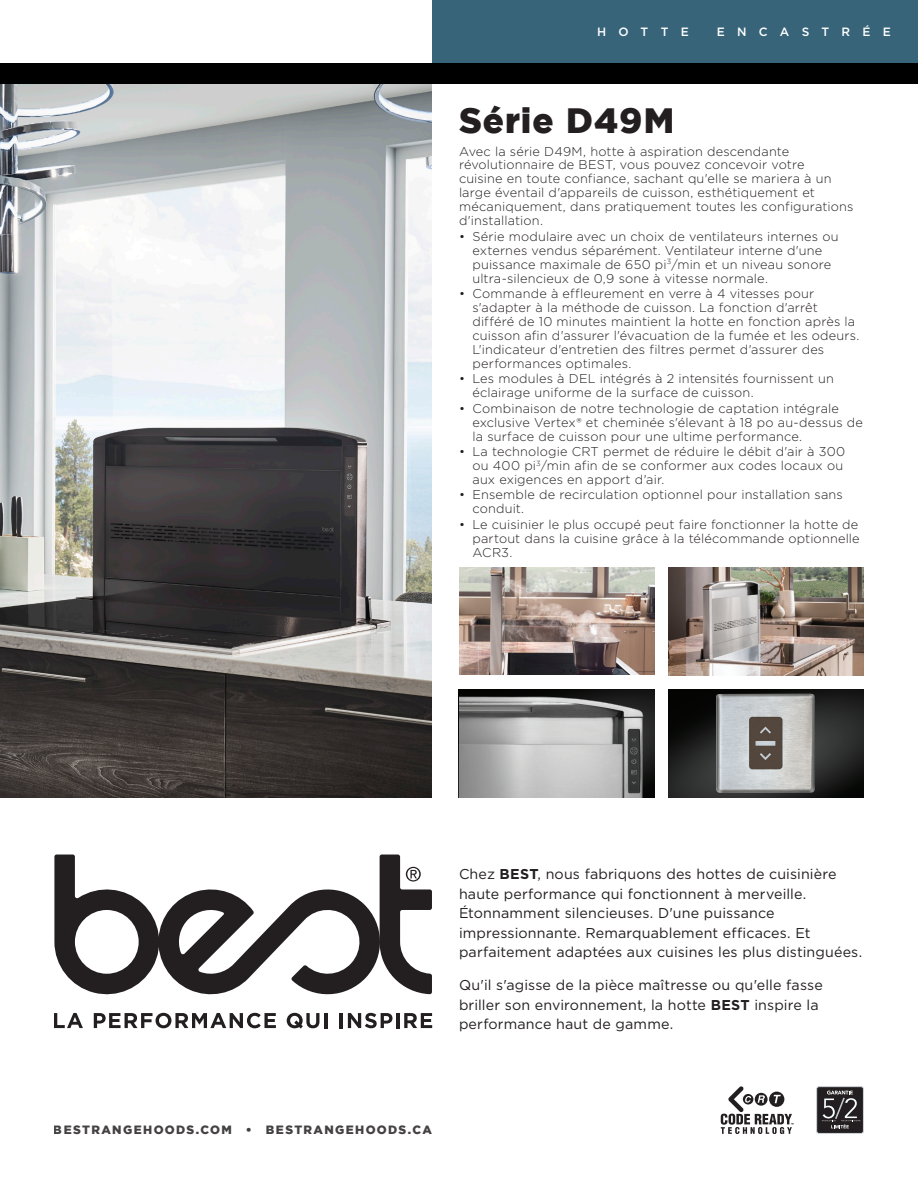
<style>
.page{position:relative;width:918px;height:1188px;background:#fff}
.page>*{position:absolute;margin:0;border:0;box-sizing:border-box;transform-origin:0 0}
.Intro_-_H1{font:900 35.1px "Gotham";letter-spacing:.025em;color:#231f20}
.Spec_Number___Mod_Da{font:14.25px/19.5px "Gotham";letter-spacing:.01em;color:#231f20}
.Intro_-_Text{font:300 12.75px/14px "Gotham";letter-spacing:.01em;color:#231f20}
.t1{font:900 12px "Gotham";letter-spacing:.11em;color:#231f20}
.Product_Type_in_Top{font:500 12px "Gotham";letter-spacing:1.025em;color:#fff}
.s1{font-weight:700}
</style>
<div class="page">
<svg style="left:721px;top:1086px;width:73px;height:48px"></svg>
<svg style="left:816px;top:1086px;width:48px;height:48px;background:#4c4a4b"></svg>
<img style="left:668px;top:568px;width:196px;height:108px">
<img style="left:668px;top:689px;width:196px;height:108px">
<img style="left:459px;top:689px;width:196px;height:108px">
<img style="left:459px;top:567px;width:196px;height:108px">
<img style="left:0;top:84px;width:432px;height:714px">
<svg style="left:54px;top:855px;width:378px;height:140px"></svg>
<svg style="left:54px;top:1013px;width:29px;height:15px"></svg>
<svg style="left:94px;top:1013px;width:182px;height:15px"></svg>
<svg style="left:287px;top:1013px;width:32px;height:16px"></svg>
<hr style="left:324px;top:1013px;width:3px;height:15px;background:#231f20">
<hr style="left:340px;top:1013px;width:3px;height:15px;background:#231f20">
<svg style="left:348px;top:1013px;width:44px;height:15px"></svg>
<hr style="left:396px;top:1013px;width:3px;height:15px;background:#231f20">
<svg style="left:404px;top:1013px;width:28px;height:15px"></svg>
<div style="left:0;top:63px;width:918px;height:21px;background:#000001"></div>
<div style="left:432px;top:0;width:486px;height:63px;background:#376479"></div>
<img style="left:716px;top:694px;width:99px;height:99px">
<p class="Product_Type_in_Top" style="left:597px;top:24px;width:93px">HOTTE</p>
<p class="Product_Type_in_Top" style="left:717px;top:24px;width:176px">ENCASTRÉE</p>
<p class="Intro_-_H1" style="left:459px;top:100px;width:217px">Série D49M</p>
<p class="Intro_-_Text" style="left:459px;top:144px;width:396px">Avec la série D49M, hotte à aspiration descendante révolutionnaire de BEST, vous pouvez concevoir votre<br>cuisine en toute confiance, sachant qu'elle se mariera à un large éventail d'appareils de cuisson, esthétiquement et mécaniquement, dans pratiquement toutes les configurations d'installation.</p>
<p class="Intro_-_Text" style="left:472px;top:229px;width:368px;text-indent:-14px">• Série modulaire avec un choix de ventilateurs internes ou externes vendus séparément. Ventilateur interne d'une puissance maximale de 650 pi<sup>3</sup>/min et un niveau sonore ultra-silencieux de 0,9 sone à vitesse normale.</p>
<p class="Intro_-_Text" style="left:472px;top:286px;width:389px;text-indent:-14px">• Commande à effleurement en verre à 4 vitesses pour s'adapter à la méthode de cuisson. La fonction d'arrêt différé de 10 minutes maintient la hotte en fonction après la cuisson afin d'assurer l'évacuation de la fumée et les odeurs.<br>L'indicateur d'entretien des filtres permet d'assurer des performances optimales.</p>
<p class="Intro_-_Text" style="left:472px;top:371px;width:363px;text-indent:-14px">• Les modules à DEL intégrés à 2 intensités fournissent un éclairage uniforme de la surface de cuisson.</p>
<p class="Intro_-_Text" style="left:472px;top:401px;width:392px;text-indent:-14px">• Combinaison de notre technologie de captation intégrale exclusive Vertex® et cheminée s'élevant à 18 po au-dessus de la surface de cuisson pour une ultime performance.</p>
<p class="Intro_-_Text" style="left:472px;top:444px;width:374px;text-indent:-14px">• La technologie CRT permet de réduire le débit d'air à 300 ou 400 pi<sup>3</sup>/min afin de se conformer aux codes locaux ou aux exigences en apport d'air.</p>
<p class="Intro_-_Text" style="left:472px;top:488px;width:372px;text-indent:-14px">• Ensemble de recirculation optionnel pour installation sans conduit.</p>
<p class="Intro_-_Text" style="left:472px;top:517px;width:389px;text-align:justify;text-indent:-14px">• Le cuisinier le plus occupé peut faire fonctionner la hotte de partout dans la cuisine grâce à la télécommande optionnelle ACR3.</p>
<p class="Spec_Number___Mod_Da" style="left:459px;top:864px;width:405px">Chez <span class="s1">BEST</span>, nous fabriquons des hottes de cuisinière haute performance qui fonctionnent à merveille.<br>Étonnamment silencieuses. D'une puissance impressionnante. Remarquablement efficaces. Et parfaitement adaptées aux cuisines les plus distinguées.</p>
<p class="Spec_Number___Mod_Da" style="left:459px;top:975px;width:365px">Qu'il s'agisse de la pièce maîtresse ou qu'elle fasse briller son environnement, la hotte <span class="s1">BEST</span> inspire la performance haut de gamme.</p>
<p class="t1" style="left:54px;top:1123px;width:380px">BESTRANGEHOODS.COM • BESTRANGEHOODS.CA</p>
</div>
